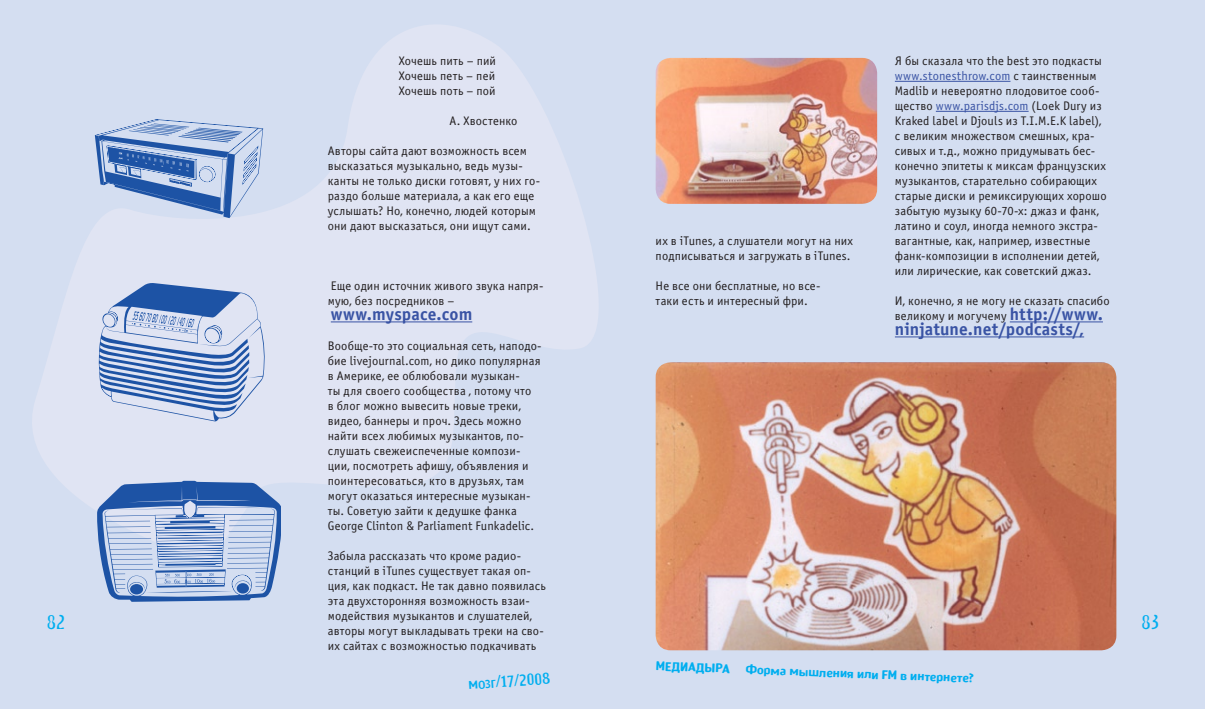
<style>
.page{position:relative;width:1205px;height:709px;background:#fff}
.page>*{position:absolute;margin:0;border:0;box-sizing:border-box;transform-origin:0 0}
.t1{font:18.75px "SC Amofobia Rain C";color:#00aeef}
.t2{font:700 17.5px "Officina Sans C";letter-spacing:.01em;color:#3953a4}
.t3{font:15px "SC Amofobia C";color:#00aeef}
.t4{font:12.5px/15px "Officina Sans C";letter-spacing:.01em;color:#231f20}
.t5{font:700 11.88px "SC Amofobia C";color:#00aeef}
.s1{color:#3953a4}
.s2{font-weight:700;font-size:17.5px;color:#3953a4}
</style>
<div class="page">
<div style="left:603px;top:0;width:602px;height:709px;background:#d4def1"></div>
<div style="left:0;top:0;width:602px;height:709px;background:#d4def1"></div>
<svg style="left:32px;top:4px;width:571px;height:558px;fill:#e0e4f3"></svg>
<hr style="left:331px;top:321px;width:141px;height:1px;background:#3953a4">
<hr style="left:895px;top:81px;width:115px;height:1px;background:#3953a4">
<hr style="left:936px;top:111px;width:92px;height:1px;background:#3953a4">
<hr style="left:1010px;top:321px;width:93px;height:1px;background:#3953a4">
<hr style="left:895px;top:336px;width:189px;height:1px;background:#3953a4">
<img style="left:656px;top:362px;width:460px;height:288px">
<img style="left:656px;top:58px;width:221px;height:146px">
<svg style="left:98px;top:283px;width:168px;height:138px"></svg>
<svg style="left:97px;top:481px;width:183px;height:121px"></svg>
<svg style="left:95px;top:119px;width:168px;height:99px"></svg>
<h1 class="t1" style="left:47px;top:611px;width:20px">82</h1>
<p class="t4" style="left:399px;top:54px;width:99px;text-align:justify">Хочешь пить – пий Хочешь петь – пей Хочешь поть – пой</p>
<p class="t4" style="left:450px;top:114px;width:69px">А. Хвостенко</p>
<p class="t4" style="left:328px;top:144px;width:214px">Авторы сайта дают возможность всем высказаться музыкально, ведь музы&shy;канты не только диски готовят, у них го&shy;раздо больше материала, а как его еще услышать? Но, конечно, людей которым они дают высказаться, они ищут сами.</p>
<p class="t4" style="left:328px;top:279px;width:217px">Еще один источник живого звука напря&shy;мую, без посредников –</p>
<h2 class="t2" style="left:331px;top:304px;width:143px">www.myspace.com</h2>
<p class="t4" style="left:328px;top:339px;width:215px">Вообще-то это социальная сеть, наподо&shy;бие livejournal.com, но дико популярная в Америке, ее облюбовали музыкан-<br>ты для своего сообщества , потому что<br>в блог можно вывесить новые треки, видео, баннеры и проч. Здесь можно найти всех любимых музыкантов, по&shy;слушать свежеиспеченные компози&shy;ции, посмотреть афишу, объявления и поинтересоваться, кто в друзьях, там могут оказаться интересные музыкан&shy;ты. Советую зайти к дедушке фанка George Clinton &amp; Parliament Funkadelic.</p>
<p class="t4" style="left:328px;top:549px;width:220px">Забыла рассказать что кроме радио&shy;станций в iTunes существует такая оп&shy;ция, как подкаст. Не так давно появилась эта двухсторонняя возможность взаи&shy;модействия музыкантов и слушателей, авторы могут выкладывать треки на сво&shy;их сайтах с возможностью подкачивать</p>
<p class="t3" style="left:468px;top:675px;width:83px;rotate:-4deg">мозг/17/2008</p>
<p class="t4" style="left:656px;top:234px;width:199px">их в iTunes, а слушатели могут на них подписываться и загружать в iTunes.</p>
<p class="t4" style="left:656px;top:279px;width:166px">Не все они бесплатные, но все&shy;таки есть и интересный фри.</p>
<p class="t4" style="left:895px;top:54px;width:213px">Я бы сказала что the best это подкасты <span class="s1">www.stonesthrow.com</span> с таинственным Madlib и невероятно плодовитое сооб&shy;щество <span class="s1">www.parisdjs.com</span> (Loеk Dury из Kraked label и Djouls из T.I.M.E.K label), с великим множеством смешных, кра&shy;сивых и т.д., можно придумывать бес&shy;конечно эпитеты к миксам французcких музыкантов, старательно собирающих старые диски и ремиксирующих хорошо забытую музыку 60-70-х: джаз и фанк, латино и соул, иногда немного экстра&shy;вагантные, как, например, известные фанк-композиции в исполнении детей, или лирические, как советский джаз.</p>
<p class="t4" style="left:895px;top:294px;width:216px">И, конечно, я не могу не сказать спасибо великому и могучему <span class="s2">http://www.</span></p>
<h2 class="t2" style="left:895px;top:319px;width:191px">ninjatune.net/podcasts/,</h2>
<p class="t5" style="left:656px;top:659px;width:75px;rotate:2deg">МЕДИАДЫРА</p>
<p class="t5" style="left:746px;top:663px;width:229px;rotate:2deg">Форма мышления или FM в интернете?</p>
<h1 class="t1" style="left:1141px;top:612px;width:20px">83</h1>
</div>
